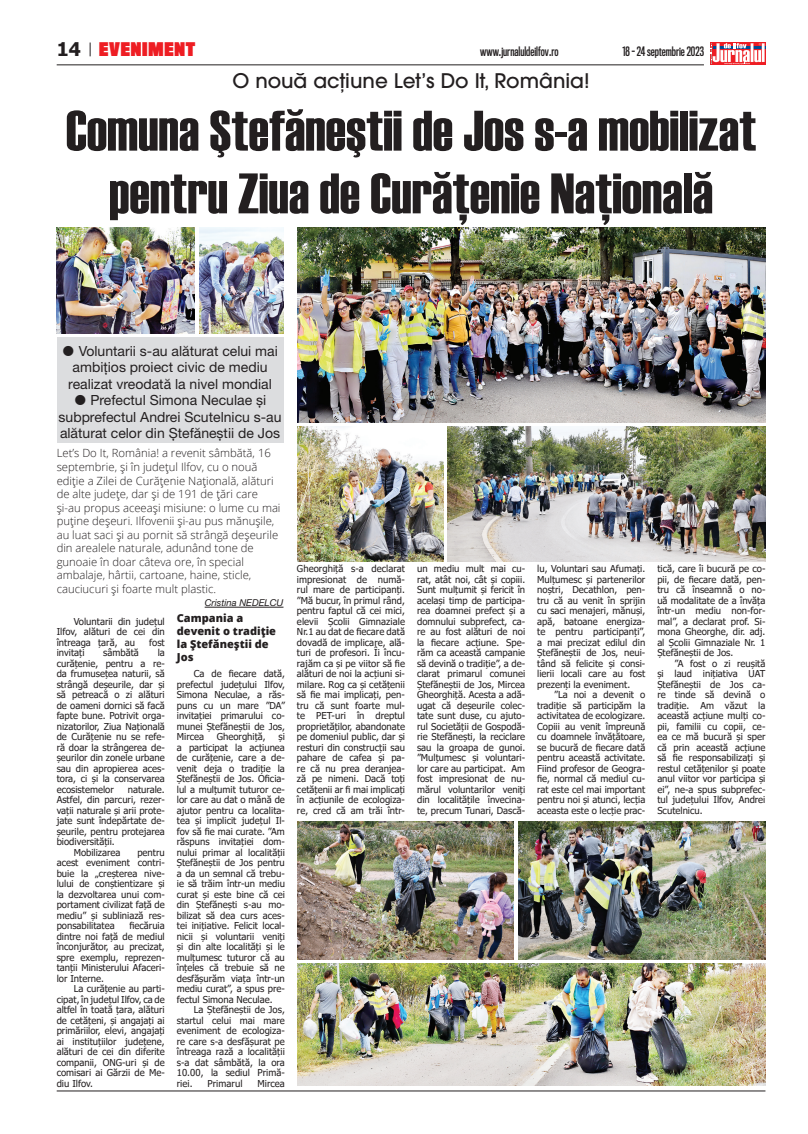
<style>
.page{position:relative;width:808px;height:1134px;background:#fff}
.page>*{position:absolute;margin:0;border:0;box-sizing:border-box;transform-origin:0 0}
.t1{font:57px/62.7px "Haettenschweiler";color:#231f20;text-align:center}
.t2{font:500 20px "ITC Avant Garde Pro";color:#231f20}
.t3{font:700 18.8px "Tahoma";color:#231f20}
.t4{font:900 17.3px "Titling Gothic FB Comp";letter-spacing:.05em;color:#ee1d23}
.t5{font:14px "Helvetica Neue";color:#231f20}
.t6{font:600 12px "Titling Gothic FB Comp";color:#231f20}
.t7{font:300 11.3px/13.6px "Open Sans";color:#231f20}
.t8{font:800 11px/13px "Open Sans";color:#231f20}
.t9{font:9.5px/10.5px "Tahoma";color:#231f20;text-align:justify}
.t10{font:italic 9.5px "Helvetica Neue";color:#231f20}
</style>
<div class="page">
<div style="left:710px;top:43px;width:55px;height:22px;background:#ee1d23"></div>
<svg style="left:710px;top:43px;width:55px;height:21px"></svg>
<hr style="left:57px;top:64px;width:647px;height:1px;background:#231f20">
<hr style="left:57px;top:1090px;width:708px;height:1px;background:#231f20">
<svg style="left:90px;top:43px;width:1px;height:13px"></svg>
<img style="left:298px;top:228px;width:467px;height:195px">
<img style="left:298px;top:964px;width:467px;height:122px">
<img style="left:57px;top:228px;width:138px;height:106px">
<img style="left:199px;top:228px;width:84px;height:105px">
<img style="left:298px;top:821px;width:216px;height:138px">
<img style="left:298px;top:426px;width:146px;height:135px">
<img style="left:518px;top:821px;width:247px;height:138px">
<img style="left:448px;top:426px;width:317px;height:135px">
<hr style="left:205px;top:607px;width:78px;height:1px;background:#231f20">
<div style="left:57px;top:338px;width:226px;height:105px;background:#dcdddf"></div>
<h3 class="t4" style="left:99px;top:38px;width:98px">EVENIMENT</h3>
<h3 class="t3" style="left:57px;top:36px;width:26px">14</h3>
<p class="t6" style="left:480px;top:45px;width:80px">www.jurnaluldeilfov.ro</p>
<p class="t6" style="left:622px;top:45px;width:83px">18 - 24 septembrie 2023</p>
<h2 class="t2" style="left:232px;top:68px;width:359px">O nouă acțiune Let’s Do It, România!</h2>
<h1 class="t1" style="left:66px;top:99px;width:692px">Comuna Ştefăneştii de Jos s-a mobilizat pentru Ziua de Curăţenie Naţională</h1>
<h3 class="t5" style="left:79px;top:341px;width:201px">Voluntarii s-au alăturat celui mai</h3>
<h3 class="t5" style="left:73px;top:357px;width:197px">ambițios proiect civic de mediu</h3>
<h3 class="t5" style="left:68px;top:374px;width:205px">realizat vreodată la nivel mondial</h3>
<h3 class="t5" style="left:90px;top:390px;width:177px">Prefectul Simona Neculae și</h3>
<h3 class="t5" style="left:59px;top:406px;width:225px">subprefectul Andrei Scutelnicu s-au</h3>
<h3 class="t5" style="left:60px;top:423px;width:222px">alăturat celor din Ștefăneștii de Jos</h3>
<p class="t7" style="left:57px;top:446px;width:225px">Let’s Do It, România! a revenit sâmbătă, 16 septembrie, și în județul Ilfov, cu o nouă ediție a Zilei de Curățenie Națională, alături de alte județe, dar și de 191 de țări care și-au propus aceeași misiune: o lume cu mai puține deșeuri. Ilfovenii şi-au pus mănuşile, au luat saci şi au pornit să strângă deşeurile din arealele naturale, adunând tone de gunoaie în doar câteva ore, în special ambalaje, hârtii, cartoane, haine, sticle, cauciucuri şi foarte mult plastic.</p>
<p class="t10" style="left:205px;top:596px;width:80px">Cristina Nedelcu</p>
<p class="t9" style="left:57px;top:617px;width:110px;text-indent:17px">Voluntarii din județul Ilfov, alături de cei din întreaga țară, au</p>
<p class="t9" style="left:149px;top:638px;width:17px">fost</p>
<p class="t9" style="left:57px;top:648px;width:29px">invitați</p>
<p class="t9" style="left:103px;top:648px;width:37px">sâmbătă</p>
<p class="t9" style="left:57px;top:648px;width:110px;text-indent:101px">la curățenie, pentru a re&shy;da frumusețea naturii, să strângă deșeurile, dar și să petreacă o zi alături de oameni dornici să facă fapte bune. Potrivit orga&shy;nizatorilor, Ziua Naţională de Curăţenie nu se refe&shy;ră doar la strângerea de&shy;şeurilor din zonele urbane sau din apropierea aces&shy;tora, ci şi la conservarea ecosistemelor</p>
<p class="t9" style="left:128px;top:785px;width:39px">naturale.</p>
<p class="t9" style="left:57px;top:795px;width:110px">Astfel, din parcuri, rezer-</p>
<p class="t9" style="left:57px;top:806px;width:110px">vaţii naturale şi arii prote-</p>
<p class="t9" style="left:57px;top:816px;width:110px">jate sunt îndepărtate de-</p>
<p class="t9" style="left:57px;top:827px;width:110px">şeurile, pentru protejarea</p>
<p class="t9" style="left:57px;top:837px;width:60px">biodiversităţii.</p>
<p class="t9" style="left:74px;top:848px;width:48px">Mobilizarea</p>
<p class="t9" style="left:57px;top:848px;width:110px;text-indent:81px">pentru acest eveniment contri&shy;buie la „creşterea nive&shy;lului de conştientizare şi la dezvoltarea unui com&shy;portament civilizat faţă de mediu” şi subliniază res&shy;ponsabilitatea</p>
<p class="t9" style="left:57px;top:921px;width:110px;text-indent:73px">fiecăruia dintre noi faţă de mediul înconjurător, au precizat, spre exemplu, reprezen&shy;tanţii Ministerului Afaceri&shy;lor Interne.</p>
<p class="t9" style="left:57px;top:984px;width:110px;text-indent:17px">La curățenie au parti&shy;cipat, în județul Ilfov, ca de altfel în toată țara, alături de cetățeni, și angajați ai primăriilor, elevi, angajați ai instituțiilor județene, alături de cei din diferite companii, ONG-uri și de comisari ai Gărzii de Me&shy;diu Ilfov.</p>
<p class="t8" style="left:177px;top:611px;width:101px">Campania a devenit o tradiție la Ștefăneștii de<br>Jos</p>
<p class="t9" style="left:177px;top:669px;width:110px;text-indent:17px">Ca de fiecare dată, prefectul județului Ilfov, Simona Neculae, a răs&shy;puns cu un mare ”DA” invitației primarului co&shy;munei Ștefăneștii de Jos, Mircea</p>
<p class="t9" style="left:217px;top:732px;width:50px">Gheorghiță,</p>
<p class="t9" style="left:177px;top:732px;width:110px;text-indent:102px">și a participat la acțiunea de curățenie, care a de&shy;venit deja o tradiție la Ștefăneștii de Jos. Oficia&shy;lul a mulțumit tuturor ce&shy;lor care au dat o mână de ajutor pentru ca localita&shy;tea și implicit județul Il&shy;fov să fie mai curate. ”Am răspuns invitației dom&shy;nului primar al localității Ștefăneștii de Jos pentru a da un semnal că trebu&shy;ie să trăim într-un mediu curat și este bine că cei din Ștefănești s-au mo&shy;bilizat să dea curs aces&shy;tei inițiative. Felicit local&shy;nicii și voluntarii veniți și din alte localități și le mulțumesc tuturor că au înțeles că trebuie să ne desfășurăm viața într-un mediu curat”, a spus pre&shy;fectul Simona Neculae.</p>
<p class="t9" style="left:177px;top:1005px;width:110px;text-indent:17px">La Ștefăneștii de Jos, startul celui mai mare eveniment de ecologiza&shy;re care s-a desfășurat pe întreaga rază a localității s-a dat sâmbătă, la ora 10.00, la sediul Primă&shy;riei.</p>
<p class="t9" style="left:208px;top:1079px;width:37px">Primarul</p>
<p class="t9" style="left:257px;top:1079px;width:29px">Mircea</p>
<p class="t9" style="left:297px;top:564px;width:110px">Gheorghiță s-a declarat impresionat de numă&shy;rul mare de participanți. ”Mă bucur, în primul rând, pentru faptul că cei mici, elevii Școlii Gimnaziale Nr.1 au dat de fiecare dată dovadă de implicare, ală&shy;turi de profesori. Îi încu&shy;rajăm ca și pe viitor să fie alături de noi la acțiuni si&shy;milare. Rog ca și cetățenii să fie mai implicați, pen&shy;tru că sunt foarte mul&shy;te PET-uri în dreptul proprietăților, abandonate pe domeniul public, dar și resturi din construcții sau pahare de cafea și pa&shy;re că nu prea deranjea&shy;ză pe nimeni. Dacă toți cetățenii ar fi mai implicați în acțiunile de ecologiza&shy;re, cred că am trăi într-</p>
<p class="t9" style="left:417px;top:564px;width:110px">un mediu mult mai cu&shy;rat, atât noi, cât și copiii.<br>Sunt mulțumit și fericit în același timp de participa&shy;rea doamnei prefect și a domnului subprefect, ca&shy;re au fost alături de noi la fiecare acțiune. Spe&shy;răm ca această campanie să devină o tradiție”, a de&shy;clarat primarul comunei Ștefăneștii de Jos, Mircea Gheorghiță. Acesta a adă&shy;ugat că deșeurile colec&shy;tate sunt duse, cu ajuto&shy;rul Societății de Gospodă&shy;rie Stefănești, la reciclare sau la groapa de gunoi. ”Mulțumesc și voluntari&shy;lor care au participat. Am fost impresionat de nu&shy;mărul voluntarilor veniți din localitățile învecina&shy;te, precum Tunari, Dască-</p>
<p class="t9" style="left:537px;top:564px;width:110px">lu, Voluntari sau Afumați.<br>Mulțumesc și partenerilor noștri, Decathlon, pen&shy;tru că au venit în sprijin cu saci menajeri, mănuși, apă, batoane energiza&shy;te pentru participanți”, a mai precizat edilul din Ștefăneștii de Jos, neui&shy;tând să felicite și consi&shy;lierii locali care au fost prezenți la eveniment.</p>
<p class="t9" style="left:537px;top:690px;width:110px;text-indent:17px">”La noi a devenit o tradiție să participăm la activitatea de ecologizare.<br>Copiii au venit împreună cu doamnele învățătoare, se bucură de fiecare dată pentru această activitate.<br>Fiind profesor de Geogra&shy;fie, normal că mediul cu&shy;rat este cel mai important pentru noi și atunci, lecția aceasta este o lecție prac-</p>
<p class="t9" style="left:657px;top:564px;width:110px">tică, care îi bucură pe co&shy;pii, de fiecare dată, pen&shy;tru că înseamnă o no&shy;uă modalitate de a învăța într-un mediu non-for&shy;mal”, a declarat prof. Si&shy;mona Gheorghe, dir. adj. al Școlii Gimnaziale Nr. 1<br>Ștefăneștii de Jos.</p>
<p class="t9" style="left:657px;top:658px;width:110px;text-indent:17px">”A fost o zi reușită și laud inițiativa UAT Ștefăneștii de Jos ca&shy;re tinde să devină o tradiție. Am văzut la această acțiune mulți co&shy;pii, familii cu copii, ce&shy;ea ce mă bucură și sper că prin această acțiune să fie responsabilizați și restul cetățenilor și poate anul viitor vor participa și ei”, ne-a spus subprefec&shy;tul județului Ilfov, Andrei Scutelnicu.</p>
</div>
